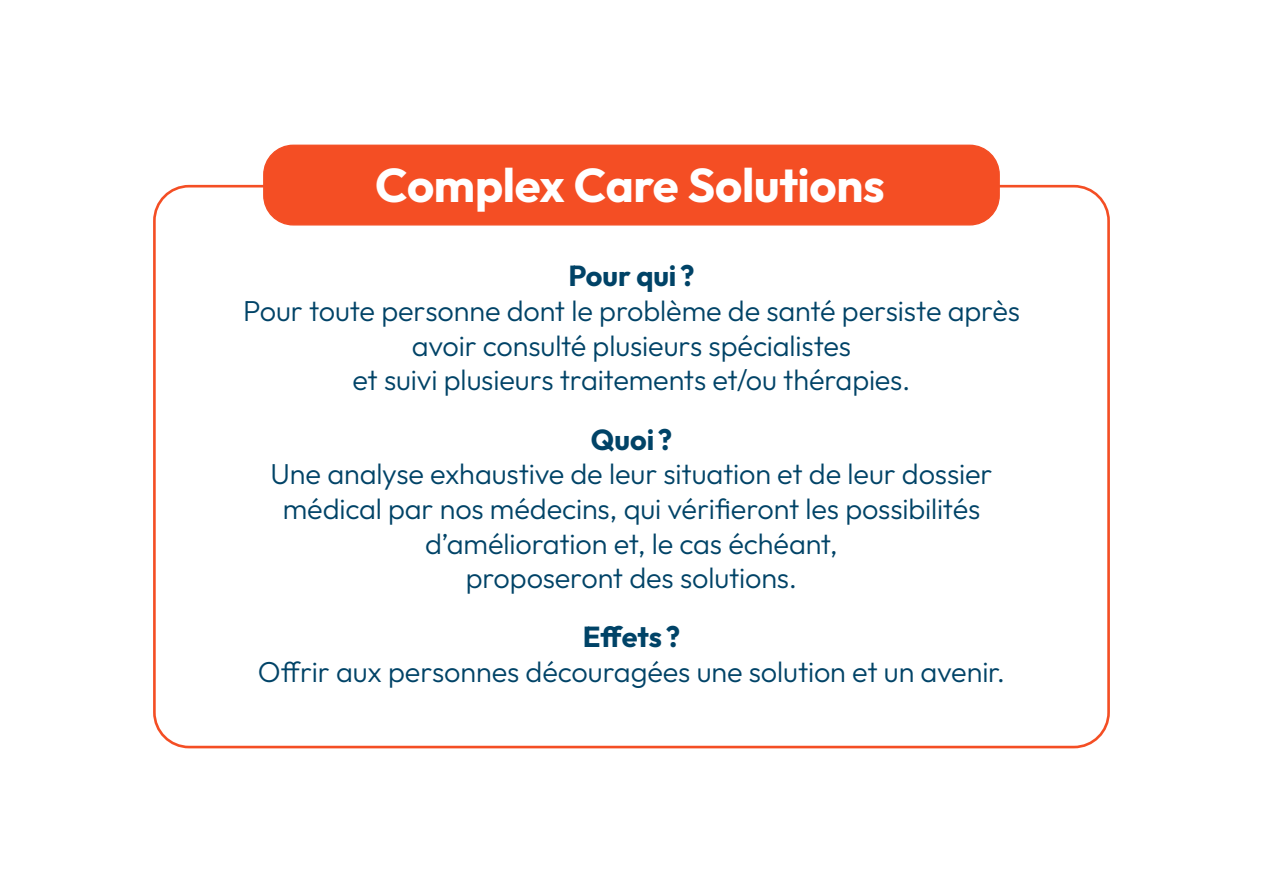
<style>
.page{position:relative;width:1263px;height:893px;background:#fff}
.page>*{position:absolute;margin:0;border:0;box-sizing:border-box;transform-origin:0 0}
.t1{font:700 47.25px "Outfit";letter-spacing:-.005em;color:#fff}
.t2{font:300 28.8px/34.7px "Outfit";letter-spacing:-.005em;color:#004367;text-align:center}
.t3{font:700 28.8px "Outfit";color:#004367}
</style>
<div class="page">
<div style="left:264px;top:145px;width:735px;height:80px;background:#f44e24;border-radius:29px"></div>
<div style="left:263px;top:145px;width:737px;height:81px;border:1px solid #f44e24;border-radius:29px"></div>
<h1 class="t1" style="left:375px;top:154px;width:511px">Complex Care Solutions</h1>
<p class="t3" style="left:568px;top:257px;width:128px">Pour qui ?</p>
<p class="t2" style="left:243px;top:294px;width:778px">Pour toute personne dont le problème de santé persiste après avoir consulté plusieurs spécialistes<br>et suivi plusieurs traitements et/ou thérapies.</p>
<p class="t3" style="left:591px;top:420px;width:83px">Quoi?</p>
<p class="t2" style="left:270px;top:457px;width:723px">Une analyse exhaustive de leur situation et de leur dossier médical par nos médecins, qui vérifieront les possibilités d’amélioration et, le cas échéant,<br>proposeront des solutions.</p>
<p class="t3" style="left:583px;top:618px;width:99px">Effets ?</p>
<p class="t2" style="left:258px;top:655px;width:749px">Offrir aux personnes découragées une solution et un avenir.</p>
</div>
